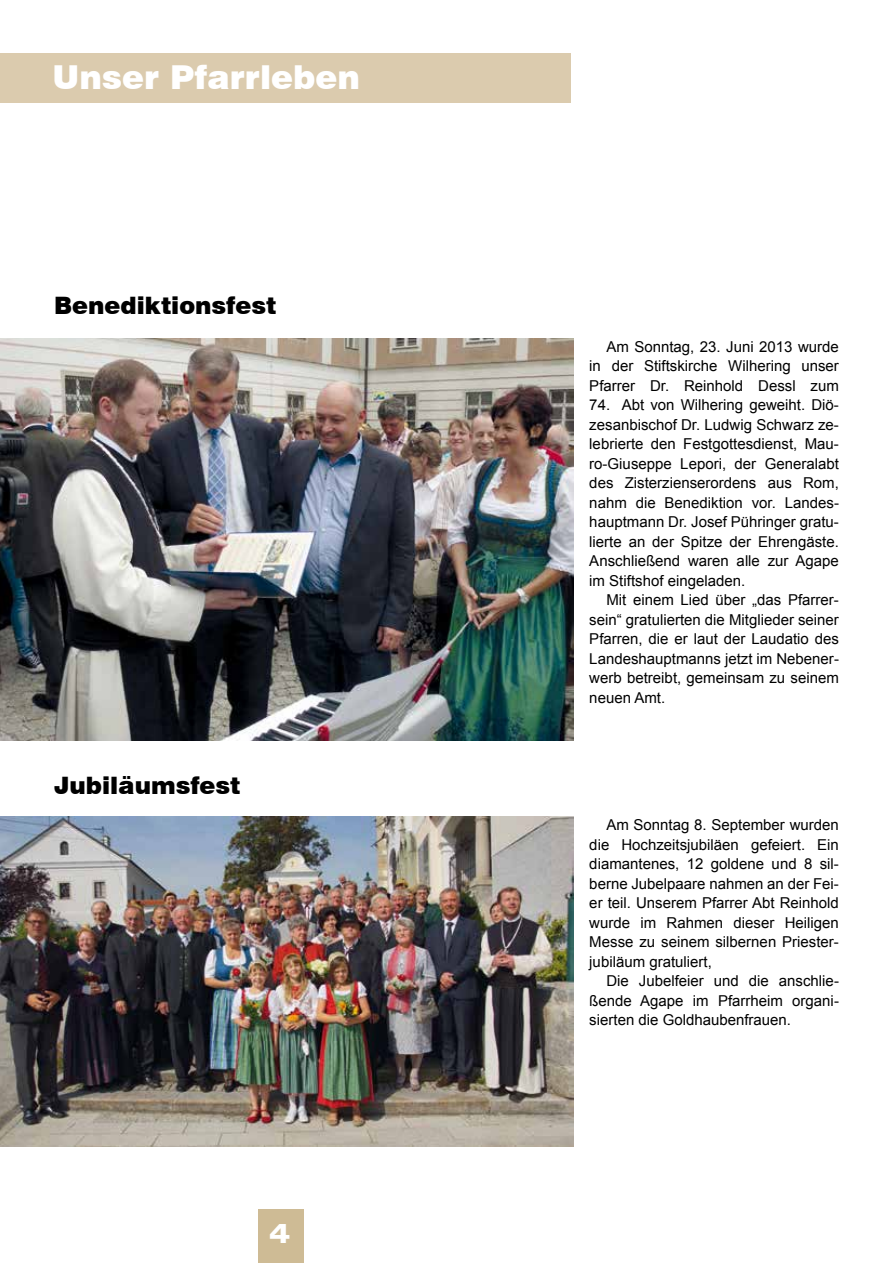
<style>
.page{position:relative;width:893px;height:1263px;background:#fff}
.page>*{position:absolute;margin:0;border:0;box-sizing:border-box;transform-origin:0 0}
.t1{font:900 33px "Swiss 721 BT";color:#fff}
.t2{font:900 expanded 27px "Zurich BT";color:#fff}
.t3{font:900 24px "Swiss 721 BT";color:#000}
.t4{font:15px/19.5px "Arial";color:#000;text-align:justify}
</style>
<div class="page">
<img style="left:0;top:338px;width:574px;height:403px">
<img style="left:0;top:816px;width:574px;height:330px">
<div style="left:258px;top:1209px;width:45px;height:54px;background:#cebb95"></div>
<div style="left:0;top:53px;width:570px;height:50px;background:#dbcbae"></div>
<h1 class="t1" style="left:53px;top:57px;width:309px">Unser Pfarrleben</h1>
<h3 class="t3" style="left:54px;top:291px;width:224px">Benediktionsfest</h3>
<h3 class="t3" style="left:54px;top:771px;width:188px">Jubiläumsfest</h3>
<h2 class="t2" style="left:270px;top:1217px;width:22px">4</h2>
<p class="t4" style="left:589px;top:337px;width:251px;text-indent:17px">Am Sonntag, 23. Juni 2013 wurde in der Stiftskirche Wilhering unser Pfarrer Dr. Reinhold Dessl zum</p>
<p class="t4" style="left:589px;top:395px;width:251px">74. Abt von Wilhering geweiht. Diö&shy;zesanbischof Dr. Ludwig Schwarz ze&shy;lebrierte den Festgottesdienst, Mau&shy;ro-Giuseppe Lepori, der Generalabt des Zisterzienserordens aus Rom, nahm die Benediktion vor. Landes&shy;hauptmann Dr. Josef Pühringer gratu&shy;lierte an der Spitze der Ehrengäste.<br>Anschließend waren alle zur Agape im Stiftshof eingeladen.</p>
<p class="t4" style="left:589px;top:590px;width:251px;text-indent:17px">Mit einem Lied über „das Pfarrer&shy;sein“ gratulierten die Mitglieder seiner Pfarren, die er laut der Laudatio des Landeshauptmanns jetzt im Nebener&shy;werb betreibt, gemeinsam zu seinem neuen Amt.</p>
<p class="t4" style="left:589px;top:815px;width:251px;text-indent:17px">Am Sonntag 8. September wurden die Hochzeitsjubiläen gefeiert. Ein diamantenes, 12 goldene und 8 sil&shy;berne Jubelpaare nahmen an der Fei&shy;er teil. Unserem Pfarrer Abt Reinhold wurde im Rahmen dieser Heiligen Messe zu seinem silbernen Priester&shy;jubiläum gratuliert,</p>
<p class="t4" style="left:589px;top:971px;width:251px;text-indent:17px">Die Jubelfeier und die anschlie&shy;ßende Agape im Pfarrheim organi&shy;sierten die Goldhaubenfrauen.</p>
</div>
